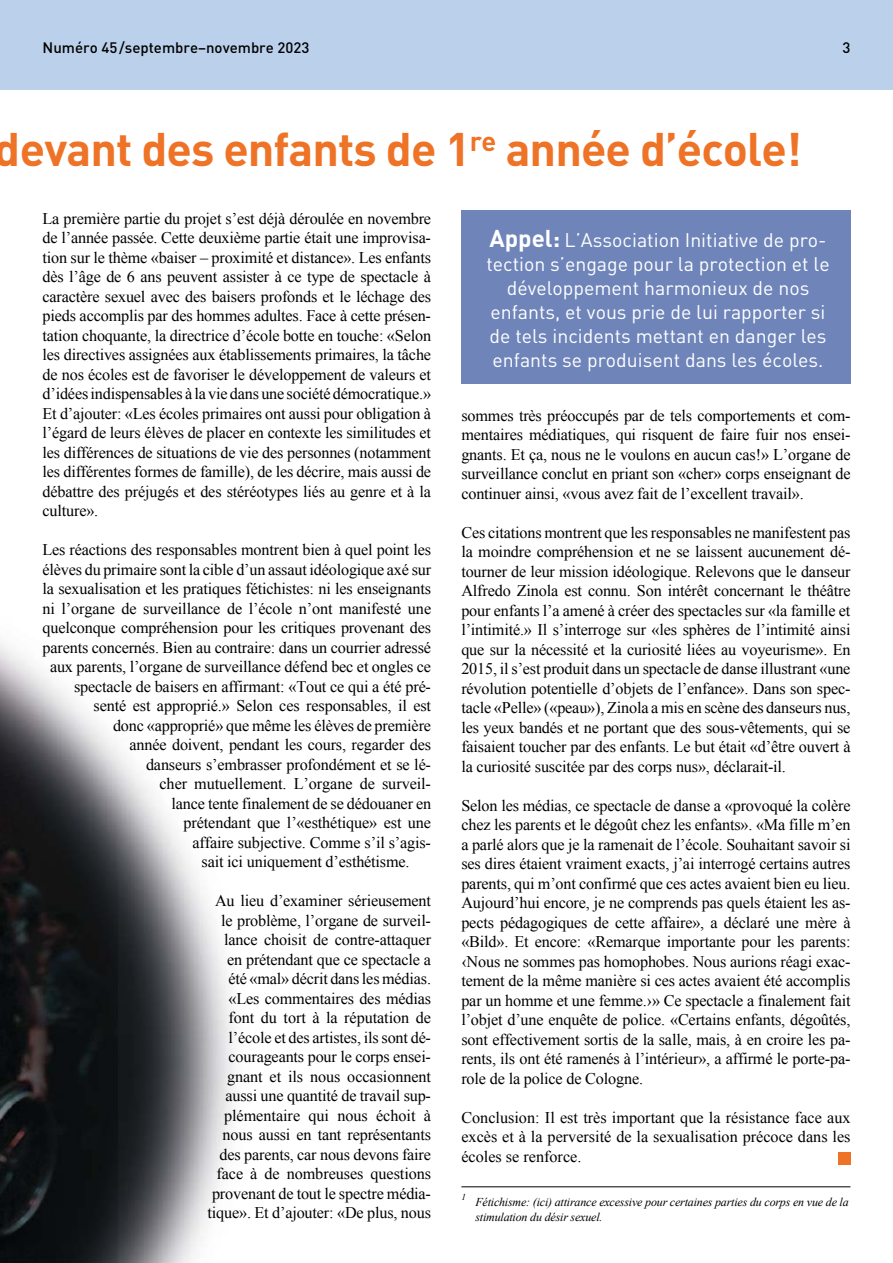
<style>
.page{position:relative;width:893px;height:1263px;background:#fff}
.page>*{position:absolute;margin:0;border:0;box-sizing:border-box;transform-origin:0 0}
.t1{font:700 46.5px "DIN";letter-spacing:-.02em;color:#ee7326}
._03_fliesstext{font:19.5px/24px "DIN";color:#fff;text-align:center}
._03_fliesstext-2{font:16.2px/19.5px "Times New Roman";letter-spacing:-.01em;color:#000;text-align:justify}
.t2{font:500 15px "DIN";color:#000}
._03_fliesstext-3{font:italic 12px/15px "Times New Roman";letter-spacing:-.015em;color:#000}
._03_fliesstext-4{font:italic 9px "Times New Roman";color:#000}
.s1{font-weight:700;font-size:24px}
</style>
<div class="page">
<div style="left:0;top:0;width:893px;height:89px;background:#bbd1eb"></div>
<img style="left:0;top:643px;width:234px;height:620px">
<hr style="left:461px;top:1186px;width:389px;height:1px;background:#000">
<div style="left:461px;top:210px;width:389px;height:174px;background:#6f85ba"></div>
<div style="left:838px;top:1152px;width:12px;height:13px;background:#ee7326"></div>
<p class="t2" style="left:43px;top:38px;width:269px">Numéro 45/septembre–novembre 2023</p>
<p class="t2" style="left:842px;top:38px;width:9px">3</p>
<h1 class="t1" style="left:-5px;top:119px;width:809px">devant des enfants de 1<sup>re</sup> année d’école!</h1>
<p class="_03_fliesstext-2" style="left:43px;top:208px;width:390px">La première partie du projet s’est déjà déroulée en novembre de l’année passée. Cette deuxième partie était une improvisa&shy;tion sur le thème «baiser – proximité et distance». Les enfants dès l’âge de 6 ans peuvent assister à ce type de spectacle à caractère sexuel avec des baisers profonds et le léchage des pieds accomplis par des hommes adultes. Face à cette présen&shy;tation choquante, la directrice d’école botte en touche: «Selon les directives assignées aux établissements primaires, la tâche de nos écoles est de favoriser le développement de valeurs et d’idées indispensables à la vie dans une société démocratique.» Et d’ajouter: «Les écoles primaires ont aussi pour obligation à l’égard de leurs élèves de placer en contexte les similitudes et les différences de situations de vie des personnes (notamment les différentes formes de famille), de les décrire, mais aussi de débattre des préjugés et des stéréotypes liés au genre et à la culture».</p>
<p class="_03_fliesstext-2" style="left:43px;top:540px;width:390px">Les réactions des responsables montrent bien à quel point les</p>
<p class="_03_fliesstext-2" style="left:43px;top:559px;width:390px">élèves du primaire sont la cible d’un assaut idéologique axé sur</p>
<p class="_03_fliesstext-2" style="left:43px;top:579px;width:390px">la sexualisation et les pratiques fétichistes: ni les enseignants</p>
<p class="_03_fliesstext-2" style="left:43px;top:598px;width:390px">ni l’organe de surveillance de l’école n’ont manifesté une</p>
<p class="_03_fliesstext-2" style="left:43px;top:618px;width:390px">quelconque compréhension pour les critiques provenant des</p>
<p class="_03_fliesstext-2" style="left:43px;top:637px;width:390px">parents concernés. Bien au contraire: dans un courrier adressé</p>
<p class="_03_fliesstext-2" style="left:50px;top:657px;width:383px">aux parents, l’organe de surveillance défend bec et ongles ce</p>
<p class="_03_fliesstext-2" style="left:74px;top:676px;width:358px">spectacle de baisers en affirmant: «Tout ce qui a été pré-</p>
<p class="_03_fliesstext-2" style="left:94px;top:696px;width:339px">senté est approprié.» Selon ces responsables, il est</p>
<p class="_03_fliesstext-2" style="left:113px;top:715px;width:320px">donc «approprié» que même les élèves de première</p>
<p class="_03_fliesstext-2" style="left:130px;top:735px;width:303px">année doivent, pendant les cours, regarder des</p>
<p class="_03_fliesstext-2" style="left:146px;top:754px;width:286px">danseurs s’embrasser profondément et se lé-</p>
<p class="_03_fliesstext-2" style="left:160px;top:774px;width:273px">cher mutuellement. L’organe de surveil-</p>
<p class="_03_fliesstext-2" style="left:172px;top:793px;width:261px">lance tente finalement de se dédouaner en</p>
<p class="_03_fliesstext-2" style="left:184px;top:813px;width:249px">prétendant que l’«esthétique» est une</p>
<p class="_03_fliesstext-2" style="left:193px;top:832px;width:240px">affaire subjective. Comme s’il s’agis-</p>
<p class="_03_fliesstext-2" style="left:202px;top:852px;width:210px">sait ici uniquement d’esthétisme.</p>
<p class="_03_fliesstext-2" style="left:208px;top:891px;width:225px;text-align:right">Au lieu d’examiner sérieusement le problème, l’organe de surveil&shy;lance choisit de contre-attaquer en prétendant que ce spectacle a été «mal» décrit dans les médias. «Les commentaires des médias font du tort à la réputation de l’école et des artistes, ils sont dé&shy;courageants pour le corps ensei&shy;gnant et ils nous occasionnent aussi une quantité de travail sup&shy;plémentaire qui nous échoit à nous aussi en tant représentants des parents, car nous devons faire face à de nombreuses questions provenant de tout le spectre média&shy;tique». Et d’ajouter: «De plus, nous</p>
<p class="_03_fliesstext" style="left:486px;top:228px;width:345px"><span class="s1">Appel:</span> L’Association Initiative de pro&shy;tection s’engage pour la protection et le développement harmonieux de nos enfants, et vous prie de lui rapporter si de tels incidents mettant en danger les enfants se produisent dans les écoles.</p>
<p class="_03_fliesstext-2" style="left:461px;top:405px;width:391px">sommes très préoccupés par de tels comportements et com&shy;mentaires médiatiques, qui risquent de faire fuir nos ensei&shy;gnants. Et ça, nous ne le voulons en aucun cas!» L’organe de surveillance conclut en priant son «cher» corps enseignant de continuer ainsi, «vous avez fait de l’excellent travail».</p>
<p class="_03_fliesstext-2" style="left:461px;top:522px;width:391px">Ces citations montrent que les responsables ne manifestent pas la moindre compréhension et ne se laissent aucunement dé&shy;tourner de leur mission idéologique. Relevons que le danseur Alfredo Zinola est connu. Son intérêt concernant le théâtre pour enfants l’a amené à créer des spectacles sur «la famille et l’intimité.» Il s’interroge sur «les sphères de l’intimité ainsi que sur la nécessité et la curiosité liées au voyeurisme». En 2015, il s’est produit dans un spectacle de danse illustrant «une révolution potentielle d’objets de l’enfance». Dans son spec&shy;tacle «Pelle» («peau»), Zinola a mis en scène des danseurs nus, les yeux bandés et ne portant que des sous-vêtements, qui se faisaient toucher par des enfants. Le but était «d’être ouvert à la curiosité suscitée par des corps nus», déclarait-il.</p>
<p class="_03_fliesstext-2" style="left:461px;top:795px;width:391px">Selon les médias, ce spectacle de danse a «provoqué la colère chez les parents et le dégoût chez les enfants». «Ma fille m’en a parlé alors que je la ramenait de l’école. Souhaitant savoir si ses dires étaient vraiment exacts, j’ai interrogé certains autres parents, qui m’ont confirmé que ces actes avaient bien eu lieu.<br>Aujourd’hui encore, je ne comprends pas quels étaient les as&shy;pects pédagogiques de cette affaire», a déclaré une mère à «Bild». Et encore: «Remarque importante pour les parents: ‹Nous ne sommes pas homophobes. Nous aurions réagi exac&shy;tement de la même manière si ces actes avaient été accomplis par un homme et une femme.›» Ce spectacle a finalement fait l’objet d’une enquête de police. «Certains enfants, dégoûtés, sont effectivement sortis de la salle, mais, à en croire les pa&shy;rents, ils ont été ramenés à l’intérieur», a affirmé le porte-pa&shy;role de la police de Cologne.</p>
<p class="_03_fliesstext-2" style="left:461px;top:1107px;width:391px">Conclusion: Il est très important que la résistance face aux excès et à la perversité de la sexualisation précoce dans les écoles se renforce.</p>
<p class="_03_fliesstext-4" style="left:461px;top:1190px;width:6px">1</p>
<p class="_03_fliesstext-3" style="left:475px;top:1194px;width:375px">Fétichisme: (ici) attirance excessive pour certaines parties du corps en vue de la stimulation du désir sexuel.</p>
</div>
